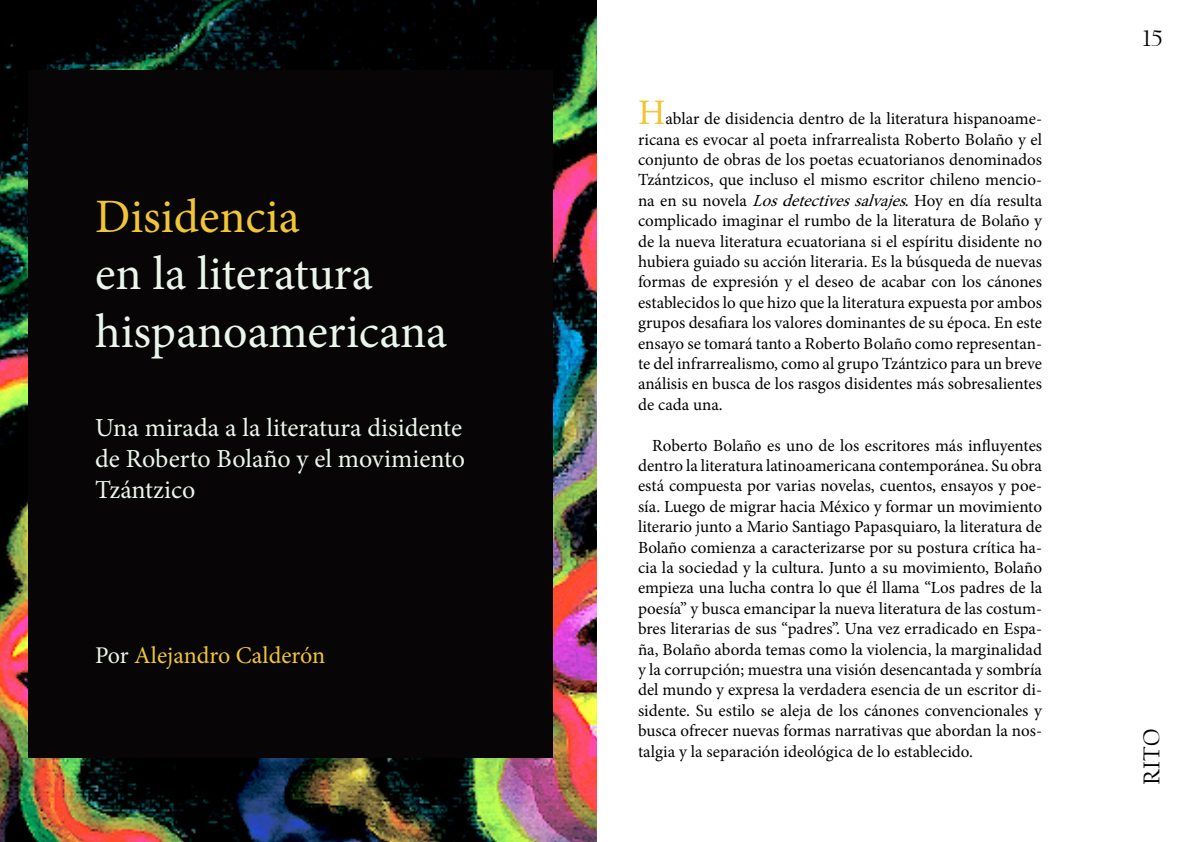
<style>
.page{position:relative;width:1191px;height:842px;background:#fff}
.page>*{position:absolute;margin:0;border:0;box-sizing:border-box;transform-origin:0 0}
.t1{font:48px/57.6px "Minion Pro";color:#ebf5ec}
.t2{font:48px "Minion Pro";color:#f0c536}
.t3{font:26px/31.2px "Minion Pro";color:#ebf5ec;text-align:justify}
.t4{font:24px "Minion Pro";color:#f0c536}
.t5{font:24px "Californian FB";color:#000}
.t6{font:17px/20.4px "Minion Pro";color:#000;text-align:justify}
.s1{color:#ebf5ec}
.s2{font-size:36px;color:#f0c536}
.s3{font-style:italic}
</style>
<div class="page">
<img style="left:0;top:0;width:597px;height:842px">
<div style="left:28px;top:70px;width:525px;height:687px;background:#070505"></div>
<h1 class="t2" style="left:95px;top:184px;width:206px">Disidencia</h1>
<h1 class="t1" style="left:95px;top:245px;width:353px">en la literatura hispanoamericana</h1>
<h2 class="t3" style="left:95px;top:412px;width:371px">Una mirada a la literatura disidente de Roberto Bolaño y el movimiento Tzántzico</h2>
<h3 class="t4" style="left:95px;top:639px;width:231px"><span class="s1">Por</span> Alejandro Calderón</h3>
<p class="t6" style="left:638px;top:109px;width:405px"><span class="s2">H</span>ablar de disidencia dentro de la literatura hispanoame&shy;ricana es evocar al poeta infrarrealista Roberto Bolaño y el conjunto de obras de los poetas ecuatorianos denominados Tzántzicos, que incluso el mismo escritor chileno mencio&shy;na en su novela <span class="s3">Losdetectivessalvajes</span>. Hoy en día resulta complicado imaginar el rumbo de la literatura de Bolaño y de la nueva literatura ecuatoriana si el espíritu disidente no hubiera guiado su acción literaria. Es la búsqueda de nuevas formas de expresión y el deseo de acabar con los cánones establecidos lo que hizo que la literatura expuesta por ambos grupos desafiara los valores dominantes de su época. En este ensayo se tomará tanto a Roberto Bolaño como representan&shy;te del infrarrealismo, como al grupo Tzántzico para un breve análisis en busca de los rasgos disidentes más sobresalientes de cada una.</p>
<p class="t6" style="left:638px;top:435px;width:406px;text-indent:14px">Roberto Bolaño es uno de los escritores más influyentes dentro la literatura latinoamericana contemporánea. Su obra está compuesta por varias novelas, cuentos, ensayos y poe&shy;sía. Luego de migrar hacia México y formar un movimiento literario junto a Mario Santiago Papasquiaro, la literatura de Bolaño comienza a caracterizarse por su postura crítica ha&shy;cia la sociedad y la cultura. Junto a su movimiento, Bolaño empieza una lucha contra lo que él llama “Los padres de la poesía” y busca emancipar la nueva literatura de las costum&shy;bres literarias de sus “padres”. Una vez erradicado en Espa&shy;ña, Bolaño aborda temas como la violencia, la marginalidad y la corrupción; muestra una visión desencantada y sombría del mundo y expresa la verdadera esencia de un escritor di&shy;sidente. Su estilo se aleja de los cánones convencionales y busca ofrecer nuevas formas narrativas que abordan la nos&shy;talgia y la separación ideológica de lo establecido.</p>
<h3 class="t5" style="left:1142px;top:25px;width:21px">15</h3>
<h3 class="t5" style="left:1138px;top:785px;width:58px;rotate:-90deg">RITO</h3>
</div>
